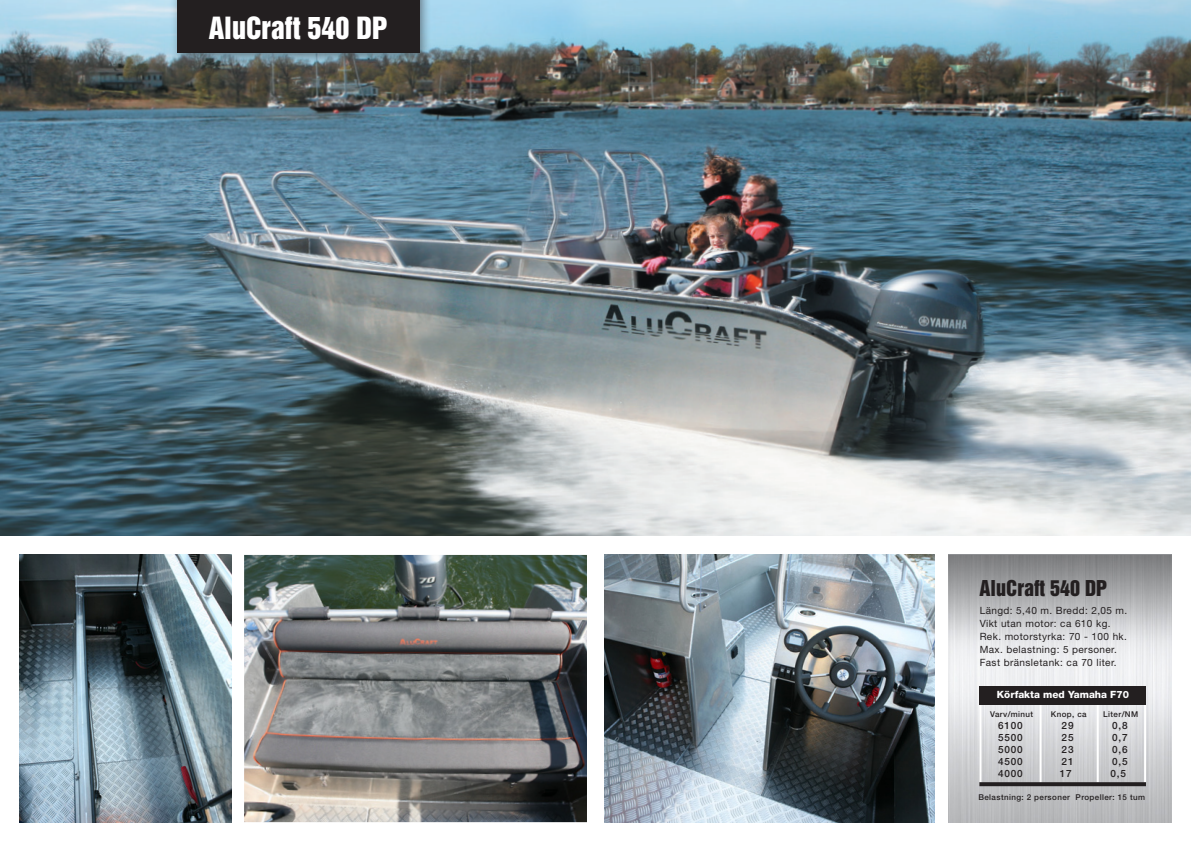
<style>
.page{position:relative;width:1191px;height:842px;background:#fff}
.page>*{position:absolute;margin:0;border:0;box-sizing:border-box;transform-origin:0 0}
.t1{font:28px "Helvetica Inserat";color:#fff}
.t2{font:20px "Helvetica Inserat";color:#231f20}
.t3{font:10px "Helvetica Neue";letter-spacing:.04em;color:#231f20}
.t4{font:500 10px "Helvetica Neue";letter-spacing:.08em;color:#231f20}
.t5{font:800 10px "Helvetica Neue";color:#fff}
.t6{font:500 8px "Helvetica Neue";letter-spacing:.05em;color:#231f20}
</style>
<div class="page">
<img style="left:0;top:0;width:1191px;height:536px">
<img style="left:244px;top:555px;width:343px;height:267px">
<img style="left:604px;top:555px;width:330px;height:267px">
<img style="left:20px;top:555px;width:211px;height:267px">
<div style="left:170px;top:0;width:261px;height:65px;background:#231f20;opacity:.5"></div>
<div style="left:177px;top:0;width:242px;height:52px;background:#231f20"></div>
<img style="left:948px;top:555px;width:223px;height:267px">
<svg style="left:979px;top:782px;width:167px;height:4px"></svg>
<hr style="left:1039px;top:705px;width:2px;height:77px;background:#fff">
<hr style="left:979px;top:705px;width:2px;height:77px;background:#fff">
<hr style="left:1096px;top:705px;width:2px;height:77px;background:#fff">
<hr style="left:1144px;top:705px;width:2px;height:77px;background:#fff">
<div style="left:979px;top:687px;width:167px;height:18px;background:#231f20"></div>
<p class="t1" style="left:209px;top:11px;width:180px">AluCraft 540 DP</p>
<p class="t2" style="left:979px;top:576px;width:129px">AluCraft 540 DP</p>
<p class="t3" style="left:979px;top:605px;width:149px">Längd: 5,40 m. Bredd: 2,05 m.</p>
<p class="t3" style="left:979px;top:618px;width:132px">Vikt utan motor: ca 610 kg.</p>
<p class="t3" style="left:979px;top:631px;width:149px">Rek. motorstyrka: 70 - 100 hk.</p>
<p class="t3" style="left:979px;top:644px;width:139px">Max. belastning: 5 personer.</p>
<p class="t3" style="left:979px;top:657px;width:138px">Fast bränsletank: ca 70 liter.</p>
<p class="t5" style="left:997px;top:689px;width:134px">Körfakta med Yamaha F70</p>
<p class="t6" style="left:990px;top:709px;width:45px">Varv/minut</p>
<p class="t6" style="left:1050px;top:709px;width:37px">Knop, ca</p>
<p class="t6" style="left:1103px;top:709px;width:36px">Liter/NM</p>
<p class="t4" style="left:998px;top:719px;width:26px">6100</p>
<p class="t4" style="left:1061px;top:719px;width:13px">29</p>
<p class="t4" style="left:1112px;top:719px;width:17px">0,8</p>
<p class="t4" style="left:998px;top:731px;width:26px">5500</p>
<p class="t4" style="left:1061px;top:731px;width:13px">25</p>
<p class="t4" style="left:1112px;top:731px;width:17px">0,7</p>
<p class="t4" style="left:998px;top:743px;width:26px">5000</p>
<p class="t4" style="left:1061px;top:743px;width:13px">23</p>
<p class="t4" style="left:1112px;top:743px;width:17px">0,6</p>
<p class="t4" style="left:998px;top:755px;width:26px">4500</p>
<p class="t4" style="left:1061px;top:755px;width:13px">21</p>
<p class="t4" style="left:1112px;top:755px;width:17px">0,5</p>
<p class="t4" style="left:998px;top:767px;width:26px">4000</p>
<p class="t4" style="left:1059px;top:767px;width:13px">17</p>
<p class="t4" style="left:1110px;top:767px;width:17px">0,5</p>
<p class="t6" style="left:978px;top:793px;width:168px">Belastning: 2 personer Propeller: 15 tum</p>
</div>
